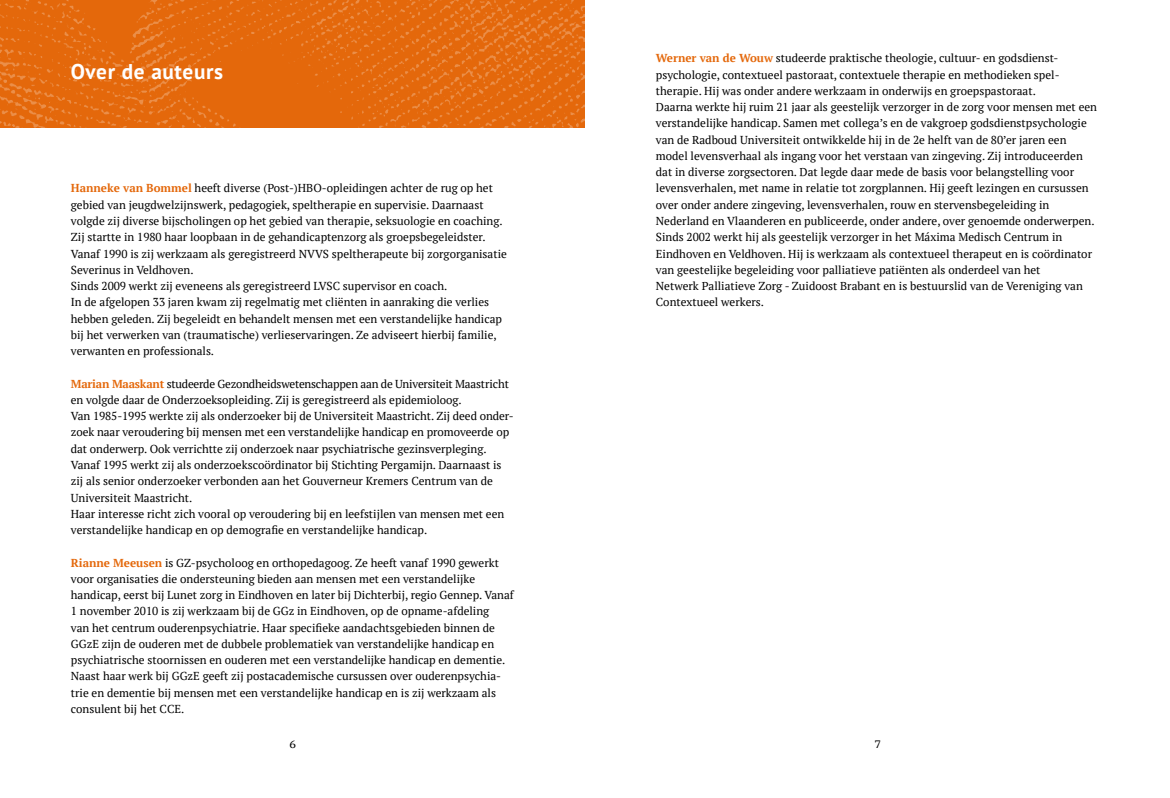
<style>
.page{position:relative;width:1170px;height:798px;background:#fff}
.page>*{position:absolute;margin:0;border:0;box-sizing:border-box;transform-origin:0 0}
.t1{font:700 21.25px "PT Sans";letter-spacing:.025em;color:#fff}
.t2{font:11.5px/16.2px "PT Serif";color:#000}
.t3{font:10.75px "PT Serif Caption";color:#000}
.s1{font-weight:700;color:#e4680b}
</style>
<div class="page">
<img style="left:0;top:0;width:585px;height:127px">
<h1 class="t1" style="left:71px;top:57px;width:154px">Over de auteurs</h1>
<p class="t2" style="left:71px;top:180px;width:437px"><span class="s1">Hanneke van Bommel</span> heeft diverse (Post-)HBO-opleidingen achter de rug op het gebied van jeugdwelzijnswerk, pedagogiek, speltherapie en supervisie. Daarnaast volgde zij diverse bijscholingen op het gebied van therapie, seksuologie en coaching.<br>Zij startte in 1980 haar loopbaan in de gehandicaptenzorg als groepsbegeleidster.<br>Vanaf 1990 is zij werkzaam als geregistreerd NVVS speltherapeute bij zorgorganisatie Severinus in Veldhoven.<br>Sinds 2009 werkt zij eveneens als geregistreerd LVSC supervisor en coach.<br>In de afgelopen 33 jaren kwam zij regelmatig met cliënten in aanraking die verlies hebben geleden. Zij begeleidt en behandelt mensen met een verstandelijke handicap bij het verwerken van (traumatische) verlieservaringen. Ze adviseert hierbij familie, verwanten en professionals.</p>
<p class="t2" style="left:71px;top:375px;width:444px"><span class="s1">Marian Maaskant</span> studeerde Gezondheidswetenschappen aan de Universiteit Maastricht en volgde daar de Onderzoeksopleiding. Zij is geregistreerd als epidemioloog.<br>Van 1985-1995 werkte zij als onderzoeker bij de Universiteit Maastricht. Zij deed onder&shy;zoek naar veroudering bij mensen met een verstandelijke handicap en promoveerde op dat onderwerp. Ook verrichtte zij onderzoek naar psychiatrische gezinsverpleging.<br>Vanaf 1995 werkt zij als onderzoekscoördinator bij Stichting Pergamijn. Daarnaast is zij als senior onderzoeker verbonden aan het Gouverneur Kremers Centrum van de Universiteit Maastricht.<br>Haar interesse richt zich vooral op veroudering bij en leefstijlen van mensen met een verstandelijke handicap en op demografie en verstandelijke handicap.</p>
<p class="t2" style="left:71px;top:554px;width:444px"><span class="s1">Rianne Meeusen</span> is GZ-psycholoog en orthopedagoog. Ze heeft vanaf 1990 gewerkt voor organisaties die ondersteuning bieden aan mensen met een verstandelijke handicap, eerst bij Lunet zorg in Eindhoven en later bij Dichterbij, regio Gennep. Vanaf 1 november 2010 is zij werkzaam bij de GGz in Eindhoven, op de opname-afdeling<br>van het centrum ouderenpsychiatrie. Haar specifieke aandachtsgebieden binnen de GGzE zijn de ouderen met de dubbele problematiek van verstandelijke handicap en psychiatrische stoornissen en ouderen met een verstandelijke handicap en dementie.<br>Naast haar werk bij GGzE geeft zij postacademische cursussen over ouderenpsychia&shy;trie en dementie bij mensen met een verstandelijke handicap en is zij werkzaam als consulent bij het CCE.</p>
<p class="t2" style="left:656px;top:50px;width:442px"><span class="s1">Werner van de Wouw</span> studeerde praktische theologie, cultuur- en godsdienst&shy;psychologie, contextueel pastoraat, contextuele therapie en methodieken spel&shy;therapie. Hij was onder andere werkzaam in onderwijs en groepspastoraat.<br>Daarna werkte hij ruim 21 jaar als geestelijk verzorger in de zorg voor mensen met een verstandelijke handicap. Samen met collega’s en de vakgroep godsdienstpsychologie van de Radboud Universiteit ontwikkelde hij in de 2e helft van de 80’er jaren een model levensverhaal als ingang voor het verstaan van zingeving. Zij introduceerden dat in diverse zorgsectoren. Dat legde daar mede de basis voor belangstelling voor levensverhalen, met name in relatie tot zorgplannen. Hij geeft lezingen en cursussen over onder andere zingeving, levensverhalen, rouw en stervensbegeleiding in Nederland en Vlaanderen en publiceerde, onder andere, over genoemde onderwerpen.<br>Sinds 2002 werkt hij als geestelijk verzorger in het Máxima Medisch Centrum in Eindhoven en Veldhoven. Hij is werkzaam als contextueel therapeut en is coördinator van geestelijke begeleiding voor palliatieve patiënten als onderdeel van het<br>Netwerk Palliatieve Zorg - Zuidoost Brabant en is bestuurslid van de Vereniging van Contextueel werkers.</p>
<p class="t3" style="left:289px;top:737px;width:8px">6</p>
<p class="t3" style="left:874px;top:737px;width:8px">7</p>
</div>
